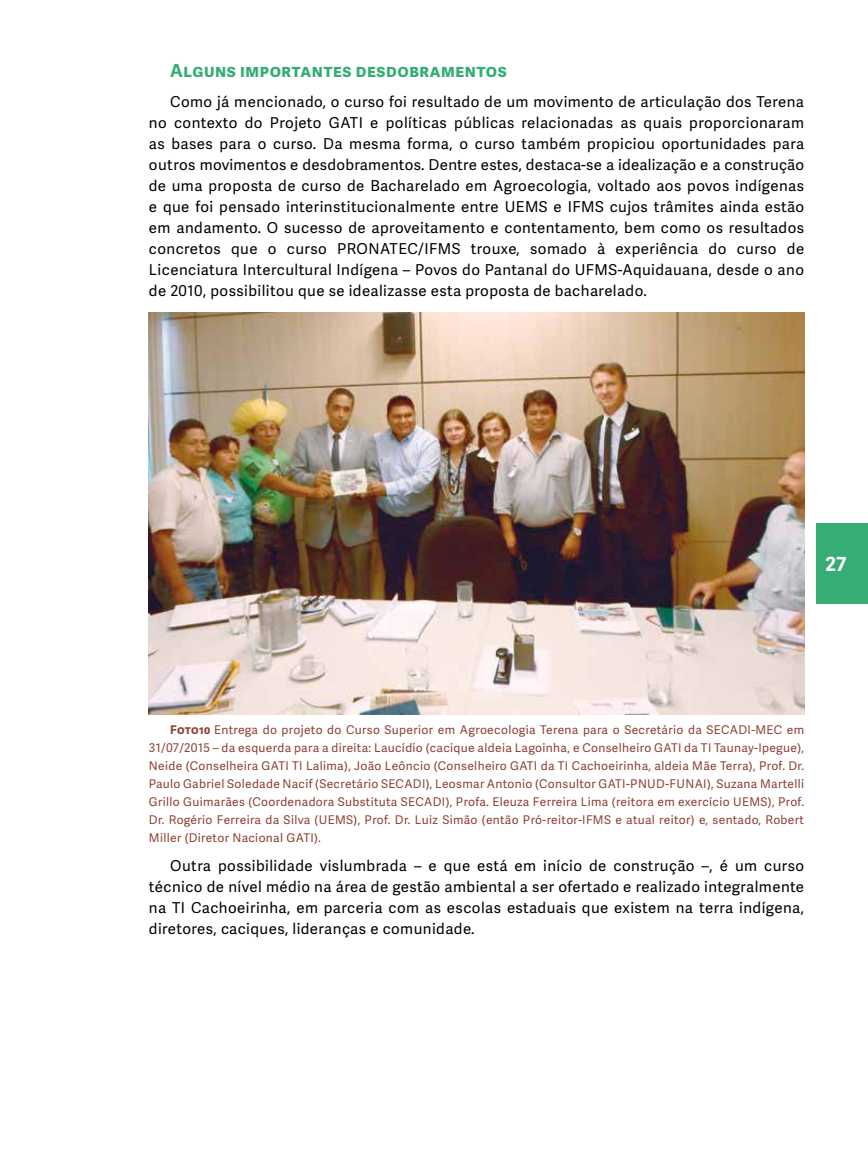
<style>
.page{position:relative;width:868px;height:1166px;background:#fff}
.page>*{position:absolute;margin:0;border:0;box-sizing:border-box;transform-origin:0 0}
.t1{font:700 19.5px "Adelle Sans";color:#fff}
.t2{font:700 18px "Adelle Sans";letter-spacing:.03em;color:#35ad75}
.t3{font:15px/21px "Adelle Sans";letter-spacing:.03em;color:#000;text-align:justify}
.t4{font:12px/18px "Adelle Sans";letter-spacing:.03em;color:#8d4033;text-align:justify}
.s1{font-weight:700}
</style>
<div class="page">
<div style="left:816px;top:523px;width:51px;height:80px;background:#35ad75"></div>
<img style="left:149px;top:312px;width:655px;height:402px">
<p class="t2" style="left:170px;top:58px;width:338px">Alguns importantes desdobramentos</p>
<p class="t3" style="left:149px;top:91px;width:656px;text-indent:21px">Como já mencionado, o curso foi resultado de um movimento de articulação dos Terena no contexto do Projeto GATI e políticas públicas relacionadas as quais proporcionaram as bases para o curso. Da mesma forma, o curso também propiciou oportunidades para outros movimentos e desdobramentos. Dentre estes, destaca-se a idealização e a construção de uma proposta de curso de Bacharelado em Agroecologia, voltado aos povos indígenas e que foi pensado interinstitucionalmente entre UEMS e IFMS cujos trâmites ainda estão em andamento. O sucesso de aproveitamento e contentamento, bem como os resultados concretos que o curso PRONATEC/IFMS trouxe, somado à experiência do curso de Licenciatura Intercultural Indígena – Povos do Pantanal do UFMS-Aquidauana, desde o ano de 2010, possibilitou que se idealizasse esta proposta de bacharelado.</p>
<h1 class="t1" style="left:825px;top:549px;width:22px">27</h1>
<p class="t4" style="left:149px;top:720px;width:656px;text-indent:21px"><span class="s1">Foto10</span> Entrega do projeto do Curso Superior em Agroecologia Terena para o Secretário da SECADI-MEC em 31/07/2015 – da esquerda para a direita: Laucídio (cacique aldeia Lagoinha, e Conselheiro GATI da TI Taunay-Ipegue), Neide (Conselheira GATI TI Lalima), João Leôncio (Conselheiro GATI da TI Cachoeirinha, aldeia Mãe Terra), Prof. Dr.<br>Paulo Gabriel Soledade Nacif (Secretário SECADI), Leosmar Antonio (Consultor GATI-PNUD-FUNAI), Suzana Martelli Grillo Guimarães (Coordenadora Substituta SECADI), Profa. Eleuza Ferreira Lima (reitora em exercício UEMS), Prof.<br>Dr. Rogério Ferreira da Silva (UEMS), Prof. Dr. Luiz Simão (então Pró-reitor-IFMS e atual reitor) e, sentado, Robert Miller (Diretor Nacional GATI).</p>
<p class="t3" style="left:149px;top:854px;width:656px;text-indent:21px">Outra possibilidade vislumbrada – e que está em início de construção –, é um curso técnico de nível médio na área de gestão ambiental a ser ofertado e realizado integralmente na TI Cachoeirinha, em parceria com as escolas estaduais que existem na terra indígena, diretores, caciques, lideranças e comunidade.</p>
</div>
